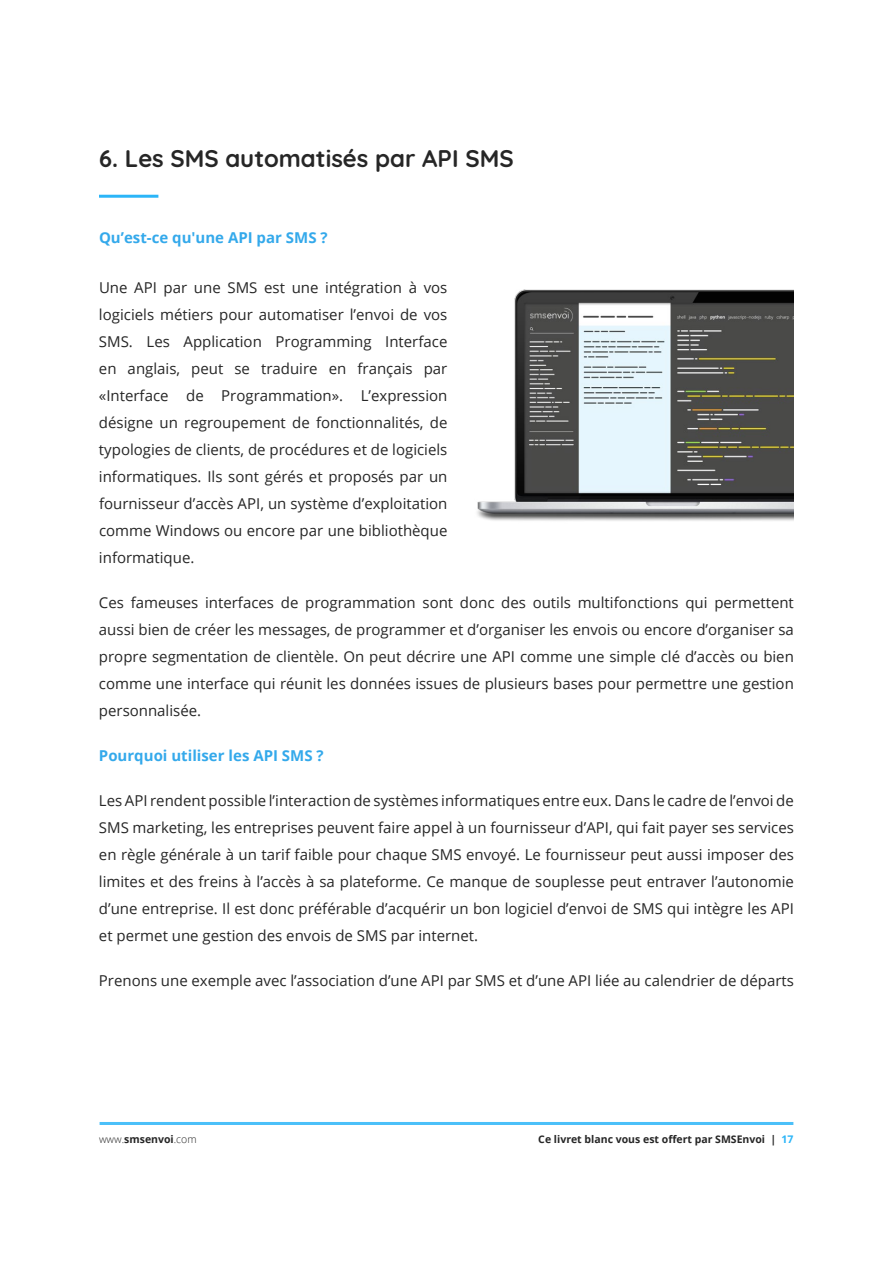
<style>
.page{position:relative;width:893px;height:1263px;background:#fff}
.page>*{position:absolute;margin:0;border:0;box-sizing:border-box;transform-origin:0 0}
.t1{font:700 24px "Quicksand";color:#262626}
.t2{font:15px/27px "Open Sans";color:#262626;text-align:justify}
.t3{font:700 15px "Open Sans";color:#34a9eb}
.t4{font:700 10.5px "Open Sans";color:#262626}
.t5{font:300 10.5px "Open Sans";color:#262626}
.s1{font-weight:700}
.s2{color:#2bb5f8}
</style>
<div class="page">
<hr style="left:100px;top:1122px;width:693px;height:3px;background:#4bc0f9">
<img style="left:477px;top:289px;width:316px;height:232px">
<hr style="left:99px;top:195px;width:59px;height:3px;background:#2bb5f8">
<h1 class="t1" style="left:99px;top:138px;width:416px">6. Les SMS automatisés par API SMS</h1>
<p class="t3" style="left:99px;top:227px;width:230px">Qu’est-ce qu'une API par SMS ?</p>
<p class="t2" style="left:99px;top:273px;width:350px">Une API par une SMS est une intégration à vos logiciels métiers pour automatiser l’envoi de vos SMS. Les Application Programming Interface en anglais, peut se traduire en français par «Interface de Programmation». L’expression désigne un regroupement de fonctionnalités, de typologies de clients, de procédures et de logiciels informatiques. Ils sont gérés et proposés par un fournisseur d’accès API, un système d’exploitation comme Windows ou encore par une bibliothèque informatique.</p>
<p class="t2" style="left:99px;top:588px;width:696px">Ces fameuses interfaces de programmation sont donc des outils multifonctions qui permettent aussi bien de créer les messages, de programmer et d’organiser les envois ou encore d’organiser sa propre segmentation de clientèle. On peut décrire une API comme une simple clé d’accès ou bien comme une interface qui réunit les données issues de plusieurs bases pour permettre une gestion personnalisée.</p>
<p class="t3" style="left:99px;top:744px;width:226px">Pourquoi utiliser les API SMS ?</p>
<p class="t2" style="left:99px;top:786px;width:696px">Les API rendent possible l’interaction de systèmes informatiques entre eux. Dans le cadre de l’envoi de SMS marketing, les entreprises peuvent faire appel à un fournisseur d’API, qui fait payer ses services en règle générale à un tarif faible pour chaque SMS envoyé. Le fournisseur peut aussi imposer des limites et des freins à l’accès à sa plateforme. Ce manque de souplesse peut entraver l’autonomie d’une entreprise. Il est donc préférable d’acquérir un bon logiciel d’envoi de SMS qui intègre les API et permet une gestion des envois de SMS par internet.</p>
<p class="t2" style="left:99px;top:966px;width:696px">Prenons une exemple avec l’association d’une API par SMS et d’une API liée au calendrier de départs</p>
<p class="t5" style="left:99px;top:1132px;width:99px">www.<span class="s1">smsenvoi</span>.com</p>
<p class="t4" style="left:538px;top:1132px;width:257px">Ce livret blanc vous est offert par SMSEnvoi | <span class="s2">17</span></p>
</div>
